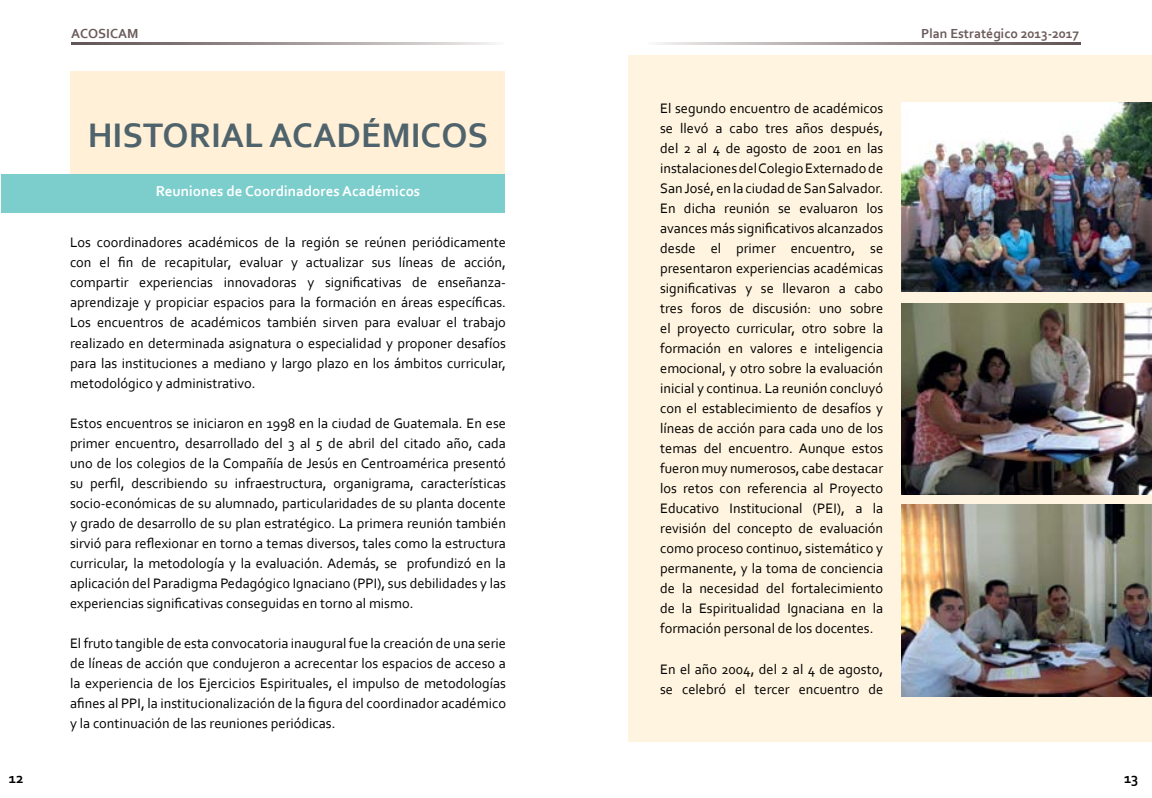
<style>
.page{position:relative;width:1152px;height:798px;background:#fff}
.page>*{position:absolute;margin:0;border:0;box-sizing:border-box;transform-origin:0 0}
.t1{font:700 35.62px "Corbel";color:#4e636c}
.t2{font:700 15px "Corbel";color:#fff}
.t3{font:700 15px "Corbel";color:#000}
.t4{font:14.38px/20px "Corbel";color:#000;text-align:justify}
.t5{font:700 13.75px "Corbel";color:#6c5b5b}
</style>
<div class="page">
<img style="left:71px;top:43px;width:424px;height:1px">
<img style="left:657px;top:43px;width:423px;height:1px">
<div style="left:628px;top:56px;width:524px;height:686px;background:#fff4df"></div>
<div style="left:71px;top:71px;width:434px;height:142px;background:#fff0d7"></div>
<div style="left:1px;top:174px;width:504px;height:39px;background:#7ccecd"></div>
<img style="left:901px;top:102px;width:251px;height:189px">
<img style="left:901px;top:303px;width:251px;height:191px">
<img style="left:901px;top:505px;width:251px;height:191px">
<p class="t5" style="left:71px;top:25px;width:69px">ACOSICAM</p>
<h1 class="t1" style="left:88px;top:113px;width:402px">HISTORIAL ACADÉMICOS</h1>
<p class="t2" style="left:156px;top:181px;width:266px">Reuniones de Coordinadores Académicos</p>
<p class="t4" style="left:70px;top:232px;width:437px">Los coordinadores académicos de la región se reúnen periódicamente con el fin de recapitular, evaluar y actualizar sus líneas de acción, compartir experiencias innovadoras y significativas de enseñanza&shy;aprendizaje y propiciar espacios para la formación en áreas específicas.<br>Los encuentros de académicos también sirven para evaluar el trabajo realizado en determinada asignatura o especialidad y proponer desafíos para las instituciones a mediano y largo plazo en los ámbitos curricular, metodológico y administrativo.</p>
<p class="t4" style="left:70px;top:412px;width:437px">Estos encuentros se iniciaron en 1998 en la ciudad de Guatemala. En ese primer encuentro, desarrollado del 3 al 5 de abril del citado año, cada uno de los colegios de la Compañía de Jesús en Centroamérica presentó su perfil, describiendo su infraestructura, organigrama, características socio-económicas de su alumnado, particularidades de su planta docente y grado de desarrollo de su plan estratégico. La primera reunión también sirvió para reflexionar en torno a temas diversos, tales como la estructura curricular, la metodología y la evaluación. Además, se profundizó en la aplicación del Paradigma Pedagógico Ignaciano (PPI), sus debilidades y las experiencias significativas conseguidas en torno al mismo.</p>
<p class="t4" style="left:70px;top:632px;width:437px">El fruto tangible de esta convocatoria inaugural fue la creación de una serie de líneas de acción que condujeron a acrecentar los espacios de acceso a la experiencia de los Ejercicios Espirituales, el impulso de metodologías afines al PPI, la institucionalización de la figura del coordinador académico y la continuación de las reuniones periódicas.</p>
<p class="t4" style="left:660px;top:98px;width:224px">El segundo encuentro de académicos se llevó a cabo tres años después, del 2 al 4 de agosto de 2001 en las instalaciones del Colegio Externado de San José, en la ciudad de San Salvador.<br>En dicha reunión se evaluaron los avances más significativos alcanzados desde el primer encuentro, se presentaron experiencias académicas significativas y se llevaron a cabo tres foros de discusión: uno sobre el proyecto curricular, otro sobre la formación en valores e inteligencia emocional, y otro sobre la evaluación inicial y continua. La reunión concluyó con el establecimiento de desafíos y líneas de acción para cada uno de los temas del encuentro. Aunque estos fueron muy numerosos, cabe destacar los retos con referencia al Proyecto Educativo Institucional (PEI), a la revisión del concepto de evaluación como proceso continuo, sistemático y permanente, y la toma de conciencia de la necesidad del fortalecimiento de la Espiritualidad Ignaciana en la formación personal de los docentes.</p>
<p class="t4" style="left:660px;top:658px;width:224px">En el año 2004, del 2 al 4 de agosto, se celebró el tercer encuentro de</p>
<p class="t5" style="left:921px;top:25px;width:160px">Plan Estratégico 2013-2017</p>
<p class="t3" style="left:9px;top:768px;width:16px">12</p>
<p class="t3" style="left:1124px;top:768px;width:16px">13</p>
</div>
